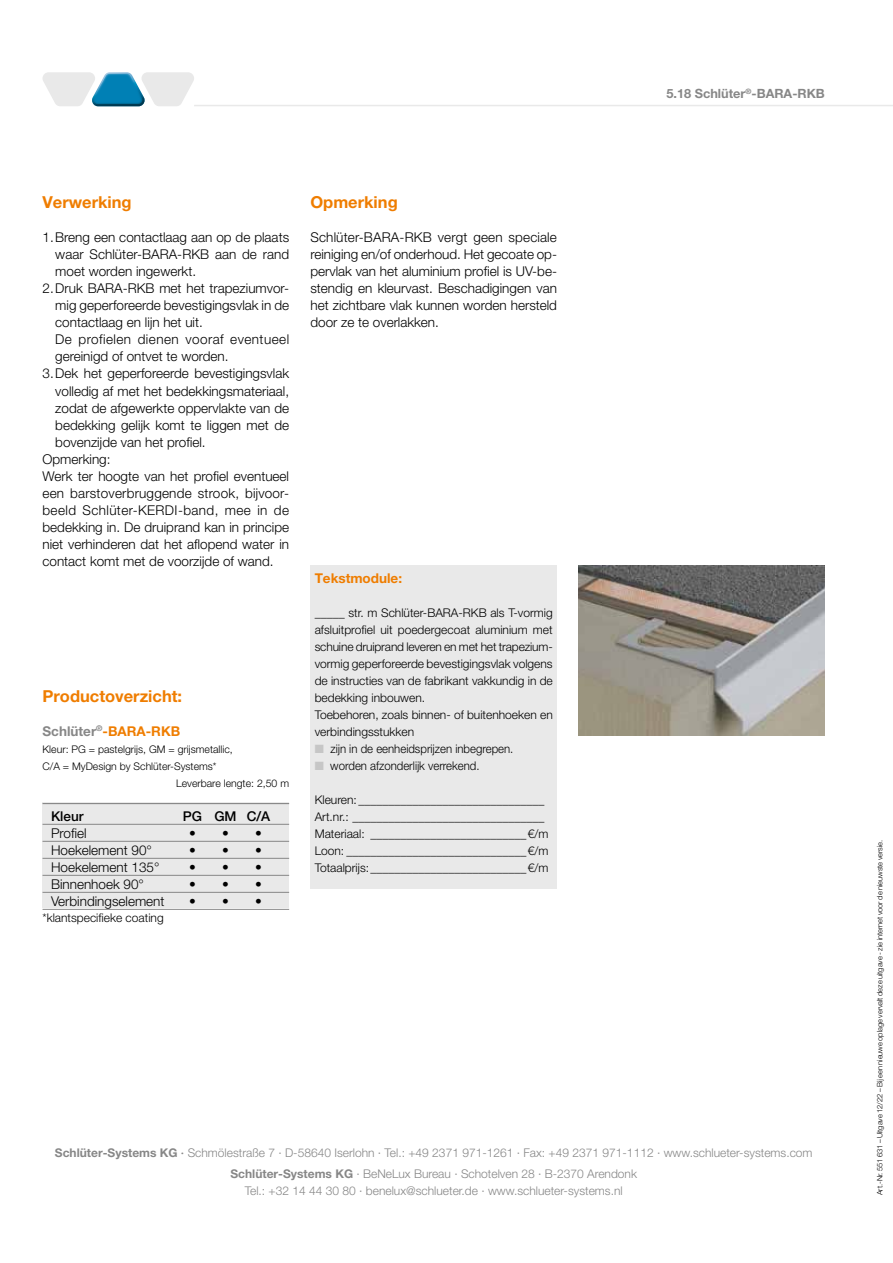
<style>
.page{position:relative;width:893px;height:1263px;background:#fff}
.page>*{position:absolute;margin:0;border:0;box-sizing:border-box;transform-origin:0 0}
.t1{font:700 16.5px "Helvetica Neue LT Pro";color:#ef7d00}
.t2{font:300 13.5px/17px "Helvetica Neue LT Pro";color:#000;text-align:justify}
.t3{font:300 13.5px "Helvetica Neue LT Pro";letter-spacing:.035em;color:#000}
.t4{font:300 13.5px "Helvetica Neue LT Pro";letter-spacing:.03em;color:#000}
.t5{font:700 13.5px "Helvetica Neue LT Pro";color:#ef7d00}
.t6{font:500 13.5px "Helvetica Neue LT Pro";color:#000}
.t7{font:700 12.75px "Helvetica Neue LT Pro";color:#878787}
.t8{font:300 12px/17px "Helvetica Neue LT Pro";color:#000}
.t9{font:300 12px/21.3px "Helvetica Neue LT Pro";color:#878787;text-align:center}
.t10{font:300 12px "Helvetica Neue LT Pro";color:#000;scale:.95 1}
.t11{font:300 10.5px "Helvetica Neue LT Pro";color:#000}
.t12{font:300 7.5px "Helvetica Neue LT Pro";letter-spacing:-.005em;color:#000}
.s1{color:#878787}
.s2{color:#c6c6c6}
.s3{font-weight:700}
.s4{font-weight:500}
</style>
<div class="page">
<hr style="left:194px;top:105px;width:699px;height:1px;background:#e9e9e9">
<svg style="left:43px;top:72px;width:151px;height:34px"></svg>
<img style="left:578px;top:566px;width:247px;height:170px">
<div style="left:43px;top:802px;width:246px;height:106px;background:#e9e9e9"></div>
<hr style="left:43px;top:803px;width:246px;height:1px;background:#878787">
<hr style="left:43px;top:824px;width:246px;height:1px;background:#878787">
<hr style="left:43px;top:841px;width:246px;height:1px;background:#878787">
<hr style="left:43px;top:858px;width:246px;height:1px;background:#878787">
<hr style="left:43px;top:875px;width:246px;height:1px;background:#878787">
<hr style="left:43px;top:892px;width:246px;height:1px;background:#878787">
<hr style="left:43px;top:909px;width:246px;height:1px;background:#878787">
<div style="left:310px;top:566px;width:247px;height:323px;background:#e9e9e9"></div>
<p class="t1" style="left:43px;top:192px;width:91px">Verwerking</p>
<p class="t2" style="left:43px;top:229px;width:248px">1.Breng een contactlaag aan op de plaats</p>
<p class="t2" style="left:55px;top:246px;width:235px">waar Schlüter-BARA-RKB aan de rand</p>
<p class="t2" style="left:55px;top:263px;width:142px">moet worden ingewerkt.</p>
<p class="t2" style="left:43px;top:280px;width:248px">2.Druk BARA-RKB met het trapeziumvor-</p>
<p class="t2" style="left:55px;top:297px;width:235px">mig geperforeerde bevestigingsvlak in de</p>
<p class="t2" style="left:55px;top:314px;width:149px">contactlaag en lijn het uit.</p>
<p class="t3" style="left:55px;top:331px;width:235px">De profielen dienen vooraf eventueel</p>
<p class="t2" style="left:55px;top:348px;width:175px">gereinigd of ontvet te worden.</p>
<p class="t2" style="left:43px;top:365px;width:248px">3.Dek het geperforeerde bevestigingsvlak</p>
<p class="t2" style="left:55px;top:382px;width:235px">volledig af met het bedekkingsmateriaal,</p>
<p class="t2" style="left:55px;top:399px;width:235px">zodat de afgewerkte oppervlakte van de</p>
<p class="t2" style="left:55px;top:416px;width:235px">bedekking gelijk komt te liggen met de</p>
<p class="t2" style="left:55px;top:433px;width:152px">bovenzijde van het profiel.</p>
<p class="t2" style="left:43px;top:450px;width:70px">Opmerking:</p>
<p class="t2" style="left:43px;top:467px;width:248px">Werk ter hoogte van het profiel eventueel</p>
<p class="t2" style="left:43px;top:484px;width:248px">een barstoverbruggende strook, bijvoor-</p>
<p class="t4" style="left:43px;top:501px;width:248px">beeld Schlüter-KERDI-band, mee in de</p>
<p class="t2" style="left:43px;top:518px;width:248px">bedekking in. De druiprand kan in principe</p>
<p class="t2" style="left:43px;top:535px;width:248px">niet verhinderen dat het aflopend water in</p>
<p class="t2" style="left:43px;top:552px;width:233px">contact komt met de voorzijde of wand.</p>
<p class="t1" style="left:43px;top:685px;width:141px">Productoverzicht:</p>
<p class="t5" style="left:43px;top:722px;width:139px"><span class="s1">Schlüter</span><sup>®</sup>-BARA-RKB</p>
<p class="t11" style="left:43px;top:742px;width:192px">Kleur: PG = pastelgrijs, GM = grijsmetallic,</p>
<p class="t11" style="left:43px;top:759px;width:176px">C/A = MyDesign by Schlüter-Systems*</p>
<p class="t11" style="left:176px;top:776px;width:115px">Leverbare lengte: 2,50 m</p>
<p class="t6" style="left:51px;top:808px;width:34px">Kleur</p>
<p class="t6" style="left:183px;top:808px;width:89px">PG GM C/A</p>
<p class="t2" style="left:51px;top:824px;width:37px">Profiel</p>
<p class="t2" style="left:189px;top:824px;width:41px">• •</p>
<p class="t2" style="left:255px;top:824px;width:8px">•</p>
<p class="t2" style="left:51px;top:841px;width:102px">Hoekelement 90°</p>
<p class="t2" style="left:189px;top:841px;width:41px">• •</p>
<p class="t2" style="left:255px;top:841px;width:8px">•</p>
<p class="t2" style="left:51px;top:858px;width:110px">Hoekelement 135°</p>
<p class="t2" style="left:189px;top:858px;width:41px">• •</p>
<p class="t2" style="left:255px;top:858px;width:8px">•</p>
<p class="t2" style="left:51px;top:875px;width:94px">Binnenhoek 90°</p>
<p class="t2" style="left:189px;top:875px;width:41px">• •</p>
<p class="t2" style="left:255px;top:875px;width:8px">•</p>
<p class="t2" style="left:51px;top:892px;width:115px">Verbindingselement</p>
<p class="t2" style="left:189px;top:892px;width:41px">• •</p>
<p class="t2" style="left:255px;top:892px;width:8px">•</p>
<p class="t8" style="left:43px;top:909px;width:123px">*klantspecifieke coating</p>
<p class="t1" style="left:310px;top:192px;width:89px">Opmerking</p>
<p class="t2" style="left:310px;top:229px;width:248px">Schlüter-BARA-RKB vergt geen speciale reiniging en/of onderhoud. Het gecoate op&shy;pervlak van het aluminium profiel is UV-be&shy;stendig en kleurvast. Beschadigingen van het zichtbare vlak kunnen worden hersteld door ze te overlakken.</p>
<p class="t5" style="left:315px;top:569px;width:89px">Tekstmodule:</p>
<p class="t8" style="left:315px;top:604px;width:240px">_____ str. m Schlüter-BARA-RKB als T-vormig afsluitprofiel uit poedergecoat aluminium met schuine druiprand leveren en met het trapezium&shy;vormig geperforeerde bevestigingsvlak volgens de instructies van de fabrikant vakkundig in de bedekking inbouwen.<br>Toebehoren, zoals binnen- of buitenhoeken en verbindingsstukken</p>
<p class="t10" style="left:315px;top:741px;width:211px"><span class="s2">■</span> zijn in de eenheidsprijzen inbegrepen.</p>
<p class="t10" style="left:315px;top:758px;width:175px"><span class="s2">■</span> worden afzonderlijk verrekend.</p>
<p class="t8" style="left:315px;top:791px;width:235px">Kleuren: _______________________________ Art.nr.: ________________________________ Materiaal: __________________________€/m Loon: ______________________________€/m Totaalprijs:__________________________€/m</p>
<p class="t7" style="left:666px;top:86px;width:160px">5.18 Schlüter<sup>®</sup>-BARA-RKB</p>
<p class="t9" style="left:55px;top:1141px;width:759px"><span class="s3">Schlüter-Systems KG</span> <span class="s4">·</span> Schmölestraße 7 · D-58640 Iserlohn · Tel.: +49 2371 971-1261 · Fax: +49 2371 971-1112 · www.schlueter-systems.com<br><span class="s3">Schlüter-Systems KG</span> · BeNeLux Bureau · Schotelven 28 · B-2370 Arendonk</p>
<p class="t9" style="left:245px;top:1180px;width:379px">Tel.: +32 14 44 30 80 · benelux@schlueter.de · www.schlueter-systems.nl</p>
<p class="t12" style="left:875px;top:1195px;width:357px;rotate:-90deg">Art.-Nr. 551 631 – Uitgave 12/22 – Bij een nieuwe oplage vervalt deze uitgave - zie internet voor de nieuwste versie.</p>
</div>
